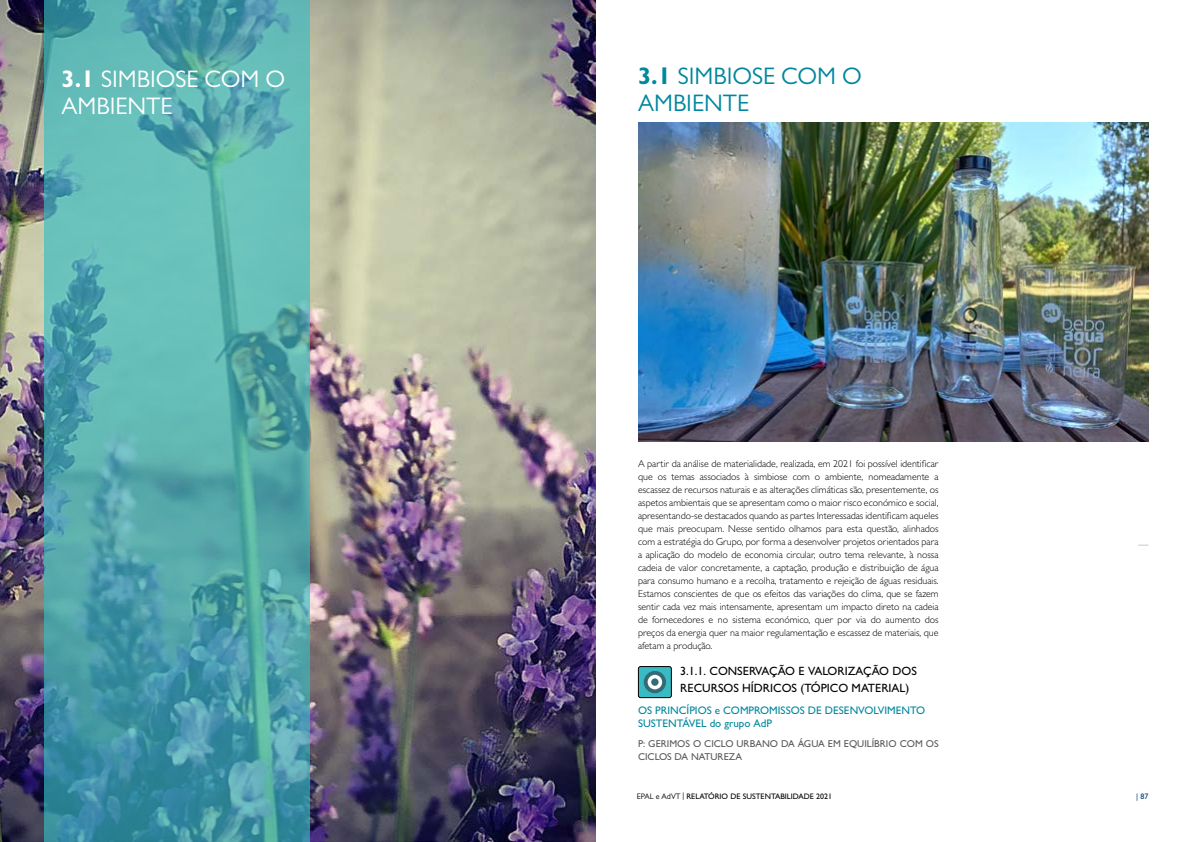
<style>
.page{position:relative;width:1191px;height:842px;background:#fff}
.page>*{position:absolute;margin:0;border:0;box-sizing:border-box;transform-origin:0 0}
.t1{font:24px/27px "Gill Sans MT Pro";color:#00879e}
.t2{font:24px/27px "Gill Sans MT Pro";color:#fff}
.t3{font:500 12px/17px "Gill Sans MT Pro";color:#000}
.t4{font:500 11px/13.2px "Gill Sans MT Pro";color:#00879e}
.t5{font:300 10px/13px "Gill Sans MT Pro";color:#000;text-align:justify}
.t6{font:500 10px/13px "Gill Sans MT Pro";color:#58595b}
.t7{font:500 8px "Gill Sans MT Pro";color:#000}
.t8{font:500 8px "Gill Sans MT Pro";color:#00427a}
.s1{font-weight:700}
.s2{font-weight:400}
</style>
<div class="page">
<img style="left:0;top:0;width:595px;height:842px">
<svg style="left:44px;top:0;width:266px;height:842px;background:#54a8ad"></svg>
<div style="left:638px;top:666px;width:33px;height:32px;background:#38bbc2;border-radius:2px"></div>
<svg style="left:643px;top:671px;width:23px;height:23px"></svg>
<div style="left:651px;top:678px;width:7px;height:8px;background:#336b78;border-radius:50%"></div>
<div style="left:638px;top:666px;width:34px;height:32px;border:1px solid #000;border-radius:2px"></div>
<img style="left:638px;top:123px;width:510px;height:318px">
<h1 class="t2" style="left:61px;top:65px;width:225px"><span class="s1">3.1</span> SIMBIOSE COM O<br>AMBIENTE</h1>
<h1 class="t1" style="left:638px;top:62px;width:225px"><span class="s1">3.1</span> SIMBIOSE COM O<br>AMBIENTE</h1>
<p class="t5" style="left:638px;top:457px;width:302px">A partir da análise de materialidade, realizada, em 2021 foi possível identificar que os temas associados à simbiose com o ambiente, nomeadamente a escassez de recursos naturais e as alterações climáticas são, presentemente, os aspetos ambientais que se apresentam como o maior risco económico e social, apresentando-se destacados quando as partes Interessadas identificam aqueles que mais preocupam. Nesse sentido olhamos para esta questão, alinhados com a estratégia do Grupo, por forma a desenvolver projetos orientados para a aplicação do modelo de economia circular, outro tema relevante, à nossa cadeia de valor concretamente, a captação, produção e distribuição de água para consumo humano e a recolha, tratamento e rejeição de águas residuais.<br>Estamos conscientes de que os efeitos das variações do clima, que se fazem sentir cada vez mais intensamente, apresentam um impacto direto na cadeia de fornecedores e no sistema económico, quer por via do aumento dos preços da energia quer na maior regulamentação e escassez de materiais, que afetam a produção.</p>
<p class="t3" style="left:680px;top:662px;width:238px">3.1.1. CONSERVAÇÃO E VALORIZAÇÃO DOS<br>RECURSOS HÍDRICOS (TÓPICO MATERIAL)</p>
<p class="t4" style="left:638px;top:704px;width:288px">OS PRINCÍPIOS e COMPROMISSOS DE DESENVOLVIMENTO<br>SUSTENTÁVEL do grupo AdP</p>
<p class="t6" style="left:638px;top:737px;width:302px">P: GERIMOS O CICLO URBANO DA ÁGUA EM EQUILÍBRIO COM OS<br>CICLOS DA NATUREZA</p>
<p class="t7" style="left:637px;top:792px;width:197px"><span class="s2">EPAL e AdVT |</span> RELATÓRIO DE SUSTENTABILIDADE 2021</p>
<p class="t8" style="left:1136px;top:792px;width:14px">| 87</p>
</div>
